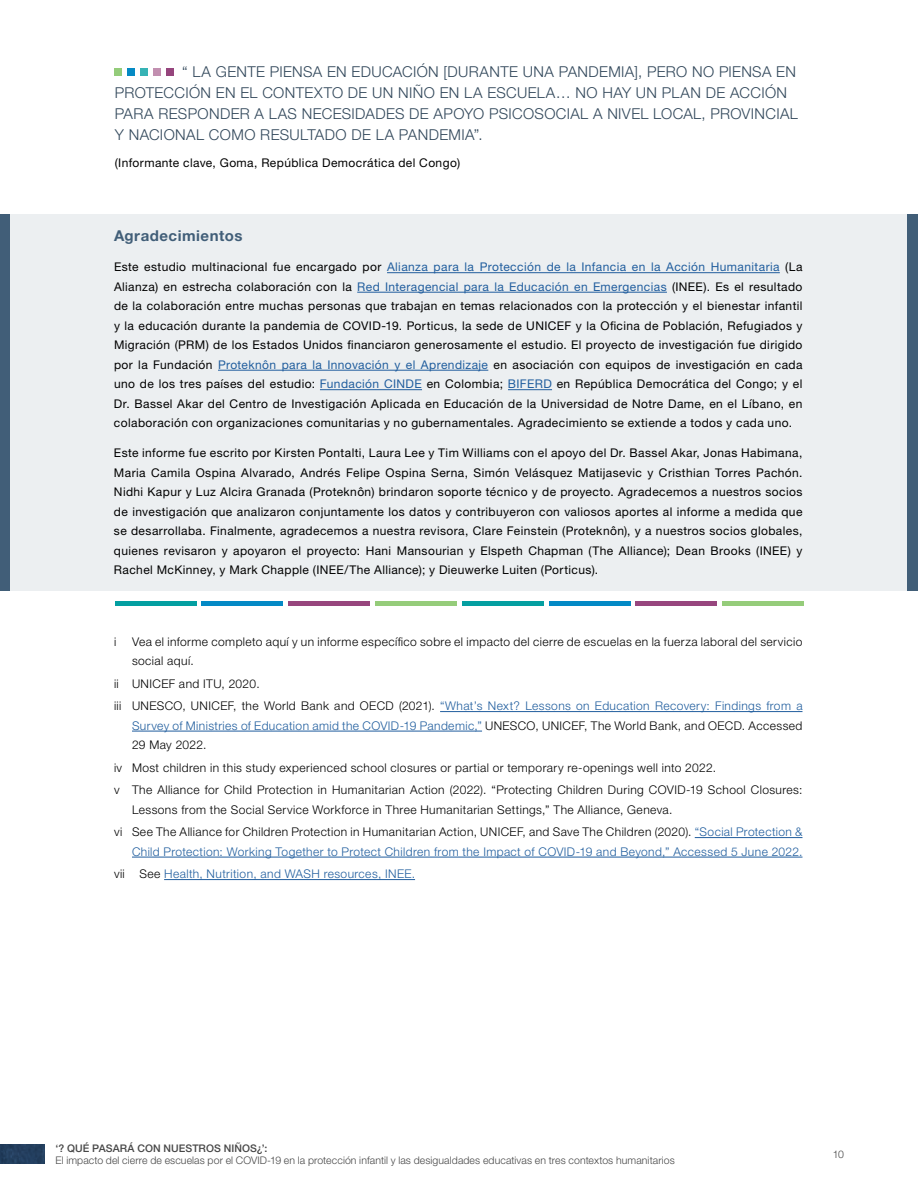
<style>
.page{position:relative;width:918px;height:1188px;background:#fff}
.page>*{position:absolute;margin:0;border:0;box-sizing:border-box;transform-origin:0 0}
.t1{font:300 15px/21px "Helvetica Neue LT Pro";letter-spacing:.025em;color:#31475a}
.t2{font:700 15px "Helvetica Neue LT Pro";letter-spacing:.035em;color:#415e78}
.t3{font:12px/19.5px "Helvetica Neue LT Pro";letter-spacing:.035em;color:#000;text-align:justify}
.t4{font:300 12px/22.5px "Helvetica Neue LT Pro";letter-spacing:.035em;color:#000}
.t5{font:300 12px/19.5px "Helvetica Neue LT Pro";letter-spacing:.035em;color:#215e9e}
.t6{font:300 10.5px "Helvetica Neue LT Pro";letter-spacing:.01em;color:#474747}
.t7{font:500 10.5px "Helvetica Neue LT Pro";letter-spacing:.01em;color:#474747}
.s1{color:#215e9e}
.s2{color:#000}
</style>
<div class="page">
<div style="left:0;top:1144px;width:45px;height:19px;background:#233f5e"></div>
<div style="left:0;top:214px;width:918px;height:377px;background:#eceff1"></div>
<div style="left:0;top:214px;width:9px;height:377px;background:#415e78"></div>
<div style="left:907px;top:214px;width:11px;height:377px;background:#415e78"></div>
<hr style="left:387px;top:272px;width:393px;height:1px;background:#215e9e">
<hr style="left:357px;top:292px;width:310px;height:1px;background:#215e9e">
<hr style="left:218px;top:370px;width:270px;height:1px;background:#215e9e">
<hr style="left:320px;top:389px;width:102px;height:1px;background:#215e9e">
<hr style="left:508px;top:389px;width:44px;height:1px;background:#215e9e">
<hr style="left:440px;top:711px;width:362px;height:1px;background:#215e9e">
<hr style="left:132px;top:731px;width:350px;height:1px;background:#215e9e">
<hr style="left:695px;top:837px;width:107px;height:1px;background:#215e9e">
<hr style="left:132px;top:857px;width:670px;height:1px;background:#215e9e">
<hr style="left:164px;top:879px;width:251px;height:1px;background:#215e9e">
<hr style="left:115px;top:602px;width:82px;height:4px;background:#039fa1">
<hr style="left:549px;top:602px;width:81px;height:4px;background:#0389c5">
<hr style="left:202px;top:602px;width:81px;height:4px;background:#0489c5">
<hr style="left:635px;top:602px;width:82px;height:4px;background:#97467e">
<hr style="left:288px;top:602px;width:82px;height:4px;background:#97467d">
<hr style="left:722px;top:602px;width:82px;height:4px;background:#95cc7a">
<hr style="left:375px;top:602px;width:82px;height:4px;background:#95cc7a">
<hr style="left:462px;top:602px;width:82px;height:4px;background:#049fa1">
<div style="left:166px;top:68px;width:7px;height:8px;background:#96457d"></div>
<div style="left:153px;top:68px;width:7px;height:8px;background:#c28fb0"></div>
<div style="left:140px;top:68px;width:8px;height:8px;background:#36b3b5"></div>
<div style="left:128px;top:68px;width:7px;height:8px;background:#058ac4"></div>
<div style="left:115px;top:68px;width:7px;height:8px;background:#94cc7a"></div>
<p class="t1" style="left:115px;top:60px;width:685px;text-indent:68px">“ LA GENTE PIENSA EN EDUCACIÓN [DURANTE UNA PANDEMIA], PERO NO PIENSA EN PROTECCIÓN EN EL CONTEXTO DE UN NIÑO EN LA ESCUELA… NO HAY UN PLAN DE ACCIÓN PARA RESPONDER A LAS NECESIDADES DE APOYO PSICOSOCIAL A NIVEL LOCAL, PROVINCIAL Y NACIONAL COMO RESULTADO DE LA PANDEMIA”.</p>
<p class="t3" style="left:115px;top:152px;width:347px">(Informante clave, Goma, República Democrática del Congo)</p>
<p class="t2" style="left:114px;top:227px;width:130px">Agradecimientos</p>
<p class="t3" style="left:114px;top:257px;width:690px">Este estudio multinacional fue encargado por <span class="s1">Alianza para la Protección de la Infancia en la Acción Humanitaria</span> (La Alianza) en estrecha colaboración con la <span class="s1">Red Interagencial para la Educación en Emergencias</span> (INEE). Es el resultado de la colaboración entre muchas personas que trabajan en temas relacionados con la protección y el bienestar infantil y la educación durante la pandemia de COVID-19. Porticus, la sede de UNICEF y la Oficina de Población, Refugiados y Migración (PRM) de los Estados Unidos financiaron generosamente el estudio. El proyecto de investigación fue dirigido por la Fundación <span class="s1">Proteknôn para la Innovación y el Aprendizaje</span> en asociación con equipos de investigación en cada uno de los tres países del estudio: <span class="s1">Fundación CINDE</span> en Colombia; <span class="s1">BIFERD</span> en República Democrática del Congo; y el Dr. Bassel Akar del Centro de Investigación Aplicada en Educación de la Universidad de Notre Dame, en el Líbano, en colaboración con organizaciones comunitarias y no gubernamentales. Agradecimiento se extiende a todos y cada uno.</p>
<p class="t3" style="left:114px;top:443px;width:690px">Este informe fue escrito por Kirsten Pontalti, Laura Lee y Tim Williams con el apoyo del Dr. Bassel Akar, Jonas Habimana, Maria Camila Ospina Alvarado, Andrés Felipe Ospina Serna, Simón Velásquez Matijasevic y Cristhian Torres Pachón.<br>Nidhi Kapur y Luz Alcira Granada (Proteknôn) brindaron soporte técnico y de proyecto. Agradecemos a nuestros socios de investigación que analizaron conjuntamente los datos y contribuyeron con valiosos aportes al informe a medida que se desarrollaba. Finalmente, agradecemos a nuestra revisora, Clare Feinstein (Proteknôn), y a nuestros socios globales, quienes revisaron y apoyaron el proyecto: Hani Mansourian y Elspeth Chapman (The Alliance); Dean Brooks (INEE) y Rachel McKinney, y Mark Chapple (INEE/The Alliance); y Dieuwerke Luiten (Porticus).</p>
<p class="t4" style="left:114px;top:630px;width:4px">i</p>
<p class="t4" style="left:132px;top:632px;width:672px;line-height:19.5px">Vea el informe completo aquí y un informe específico sobre el impacto del cierre de escuelas en la fuerza laboral del servicio social aquí.</p>
<p class="t4" style="left:114px;top:672px;width:690px">ii UNICEF and ITU, 2020.<br>iii UNESCO, UNICEF, the World Bank and OECD (2021). <span class="s1">“What’s Next? Lessons on Education Recovery: Findings from a</span></p>
<p class="t5" style="left:132px;top:716px;width:672px">Survey of Ministries of Education amid the COVID-19 Pandemic,” <span class="s2">UNESCO, UNICEF, The World Bank, and OECD. Accessed<br>29 May 2022.</span></p>
<p class="t4" style="left:114px;top:756px;width:690px">iv Most children in this study experienced school closures or partial or temporary re-openings well into 2022.<br>v The Alliance for Child Protection in Humanitarian Action (2022). “Protecting Children During COVID-19 School Closures:</p>
<p class="t4" style="left:114px;top:798px;width:690px;text-indent:18px">Lessons from the Social Service Workforce in Three Humanitarian Settings,” The Alliance, Geneva.<br>vi See The Alliance for Children Protection in Humanitarian Action, UNICEF, and Save The Children (2020). <span class="s1">“Social Protection &amp;</span></p>
<p class="t5" style="left:114px;top:840px;width:690px;line-height:22.5px;text-indent:18px">Child Protection: Working Together to Protect Children from the Impact of COVID-19 and Beyond,” Accessed 5 June 2022. <span class="s2">vii See</span> Health, Nutrition, and WASH resources, INEE.</p>
<p class="t7" style="left:56px;top:1142px;width:214px">‘? QUÉ PASARÁ CON NUESTROS NIÑOS¿’:</p>
<p class="t6" style="left:56px;top:1154px;width:621px">El impacto del cierre de escuelas por el COVID-19 en la protección infantil y las desigualdades educativas en tres contextos humanitarios</p>
<p class="t6" style="left:833px;top:1147px;width:13px">10</p>
</div>
